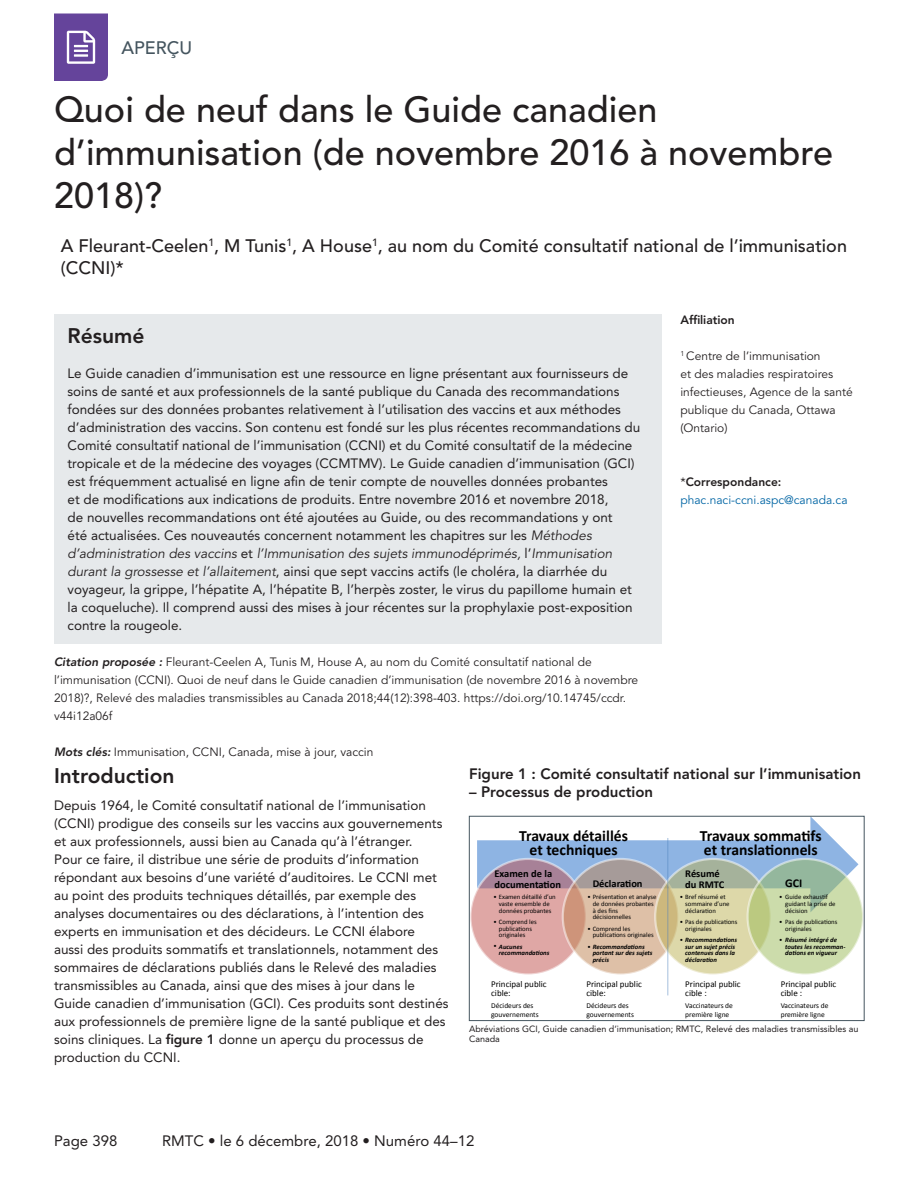
<style>
.page{position:relative;width:918px;height:1188px;background:#fff}
.page>*{position:absolute;margin:0;border:0;box-sizing:border-box;transform-origin:0 0}
.A_-_H2{font:500 36px/43.2px "Avenir LT Std";color:#231f20}
.A_-_H3{font:800 21px "Avenir LT Std";color:#231f20}
.A_-_Names{font:500 18px/21.6px "Avenir LT Std";color:#231f20}
.t1{font:500 18px "Avenir LT Std";color:#45555f}
.t2{font:700 15.75px/14.2px "Calibri";color:#000;text-align:center}
.A_-_Fig_Cap_Revised{font:800 15px "Avenir LT Std";color:#231f20}
.t3{font:15px "Avenir LT Std";color:#231f20}
.A_-_Body{font:13.5px/18px "Avenir LT Std";color:#231f20}
.A_-_Suggested_Citati{font:12px/18px "Avenir LT Std";color:#231f20}
.A_-_Sidebar{font:12px/18px "Avenir LT Std";color:#231f20}
.A_-_Sidebar_Corresp{font:12px/18px "Avenir LT Std";color:#0065a4}
.A_-_Sidebar-2{font:800 12px "Avenir LT Std";color:#231f20}
.t4{font:700 12px "Calibri";color:#000}
.t5{font:700 10.5px/10.5px "Calibri";color:#000}
.A_-_Table_-_Footnote{font:9px/10.5px "Avenir LT Std";color:#231f20}
.t6{font:9px/9px "Calibri";color:#000}
.t7{font:7.5px/9px "Calibri";color:#000}
.t8{font:6.75px/6.8px "Calibri";color:#000}
.t9{font:italic 700 6.75px/6.8px "Calibri";color:#000}
.s1{font-style:italic}
.s2{color:#231f20}
.s3{font-weight:800;color:#231f20}
.s4{font-weight:800;font-style:italic}
.s5{font-weight:800}
.s6{font-weight:400;font-style:normal}
</style>
<div class="page">
<svg style="left:54px;top:14px;width:54px;height:67px"></svg>
<div style="left:54px;top:314px;width:608px;height:330px;background:#e6e9eb"></div>
<svg style="left:477px;top:818px;width:382px;height:74px"></svg>
<svg style="left:470px;top:859px;width:116px;height:115px;fill:#dfa7a5"></svg>
<svg style="left:563px;top:859px;width:115px;height:115px;fill:#dec0a7"></svg>
<svg style="left:655px;top:859px;width:116px;height:115px;fill:#ddd8a9"></svg>
<svg style="left:748px;top:859px;width:115px;height:115px;fill:#ccdcab"></svg>
<hr style="left:668px;top:838px;width:1px;height:157px;background:#4a7ebb">
<div style="left:469px;top:816px;width:395px;height:205px;border:1px solid #45555f"></div>
<h3 class="t1" style="left:122px;top:37px;width:72px">APERÇU</h3>
<p class="A_-_H2" style="left:54px;top:89px;width:781px">Quoi de neuf dans le Guide canadien d’immunisation (de novembre 2016 à novembre<br>2018)?</p>
<p class="A_-_Names" style="left:61px;top:235px;width:788px">A Fleurant-Ceelen<sup>1</sup>, M Tunis<sup>1</sup>, A House<sup>1</sup>, au nom du Comité consultatif national de l’immunisation (CCNI)*</p>
<p class="A_-_H3" style="left:68px;top:323px;width:78px">Résumé</p>
<p class="A_-_Body" style="left:68px;top:364px;width:574px">Le Guide canadien d’immunisation est une ressource en ligne présentant aux fournisseurs de soins de santé et aux professionnels de la santé publique du Canada des recommandations fondées sur des données probantes relativement à l’utilisation des vaccins et aux méthodes d’administration des vaccins. Son contenu est fondé sur les plus récentes recommandations du Comité consultatif national de l’immunisation (CCNI) et du Comité consultatif de la médecine tropicale et de la médecine des voyages (CCMTMV). Le Guide canadien d’immunisation (GCI) est fréquemment actualisé en ligne afin de tenir compte de nouvelles données probantes<br>et de modifications aux indications de produits. Entre novembre 2016 et novembre 2018,<br>de nouvelles recommandations ont été ajoutées au Guide, ou des recommandations y ont<br>été actualisées. Ces nouveautés concernent notamment les chapitres sur les <span class="s1">Méthodes d’administration des vaccins</span> et <span class="s1">l’Immunisation des sujets immunodéprimés,</span> l’<span class="s1">Immunisation durant la grossesse et l’allaitement</span>, ainsi que sept vaccins actifs (le choléra, la diarrhée du voyageur, la grippe, l’hépatite A, l’hépatite B, l’herpès zoster, le virus du papillome humain et la coqueluche). Il comprend aussi des mises à jour récentes sur la prophylaxie post-exposition contre la rougeole.</p>
<p class="A_-_Sidebar-2" style="left:680px;top:313px;width:56px">Affiliation</p>
<p class="A_-_Sidebar" style="left:680px;top:347px;width:174px"><sup>1</sup> Centre de l’immunisation<br>et des maladies respiratoires infectieuses, Agence de la santé publique du Canada, Ottawa (Ontario)</p>
<p class="A_-_Sidebar_Corresp" style="left:680px;top:473px;width:169px"><span class="s2">*</span><span class="s3">Correspondance: </span>phac.naci-ccni.aspc@canada.ca</p>
<p class="A_-_Suggested_Citati" style="left:54px;top:653px;width:586px"><span class="s4">Citation proposée :</span> Fleurant-Ceelen A, Tunis M, House A, au nom du Comité consultatif national de l’immunisation (CCNI). Quoi de neuf dans le Guide canadien d’immunisation (de novembre 2016 à novembre 2018)?, Relevé des maladies transmissibles au Canada 2018;44(12):398-403. https://doi.org/10.14745/ccdr. v44i12a06f</p>
<p class="A_-_Suggested_Citati" style="left:54px;top:743px;width:321px"><span class="s4">Mots clés:</span> Immunisation, CCNI, Canada, mise à jour, vaccin</p>
<p class="A_-_Fig_Cap_Revised" style="left:469px;top:765px;width:393px">Figure 1 : Comité consultatif national sur l’immunisation</p>
<p class="A_-_Fig_Cap_Revised" style="left:469px;top:783px;width:186px">– Processus de production</p>
<p class="A_-_H3" style="left:54px;top:763px;width:122px">Introduction</p>
<p class="A_-_Body" style="left:54px;top:796px;width:396px">Depuis 1964, le Comité consultatif national de l’immunisation (CCNI) prodigue des conseils sur les vaccins aux gouvernements et aux professionnels, aussi bien au Canada qu’à l’étranger.<br>Pour ce faire, il distribue une série de produits d’information répondant aux besoins d’une variété d’auditoires. Le CCNI met au point des produits techniques détaillés, par exemple des analyses documentaires ou des déclarations, à l’intention des experts en immunisation et des décideurs. Le CCNI élabore<br>aussi des produits sommatifs et translationnels, notamment des sommaires de déclarations publiés dans le Relevé des maladies transmissibles au Canada, ainsi que des mises à jour dans le Guide canadien d’immunisation (GCI). Ces produits sont destinés aux professionnels de première ligne de la santé publique et des soins cliniques. La <span class="s5">figure 1</span> donne un aperçu du processus de production du CCNI.</p>
<p class="t2" style="left:519px;top:828px;width:110px">Travaux détaillés et techniques</p>
<p class="t2" style="left:700px;top:828px;width:123px;text-align:left">Travaux sommatifs et translationnels</p>
<p class="t5" style="left:495px;top:868px;width:68px">Examen de la documentation</p>
<p class="t5" style="left:593px;top:878px;width:51px">Déclaration</p>
<p class="t5" style="left:685px;top:868px;width:41px">Résumé du RMTC</p>
<p class="t4" style="left:785px;top:875px;width:19px">GCI</p>
<p class="t8" style="left:493px;top:894px;width:64px;text-align:center">• Examen détaillé d’un vaste ensemble de données probantes</p>
<p class="t8" style="left:499px;top:918px;width:39px;text-indent:-5px">• Comprend les publications originales</p>
<p class="t9" style="left:499px;top:943px;width:52px;text-indent:-5px"><span class="s6">•</span> Aucunes recommandations</p>
<p class="t8" style="left:593px;top:894px;width:65px;text-indent:-5px">• Présentation et analyse de données probantes à des fins décisionnelles</p>
<p class="t8" style="left:593px;top:925px;width:62px;text-indent:-5px">• Comprend les publications originales</p>
<p class="t9" style="left:593px;top:943px;width:61px;text-indent:-5px"><span class="s6">•</span> Recommandations portant sur des sujets précis</p>
<p class="t8" style="left:785px;top:894px;width:52px;text-indent:-6px">• Guide exhaustif guidant la prise de décision</p>
<p class="t8" style="left:785px;top:918px;width:54px;text-indent:-6px">• Pas de publications originales</p>
<p class="t9" style="left:785px;top:936px;width:62px;text-indent:-6px"><span class="s6">•</span> Résumé intégré de toutes les recomman&shy;dations en vigueur</p>
<p class="t8" style="left:685px;top:894px;width:46px;text-indent:-6px">• Bref résumé et sommaire d’une déclaration</p>
<p class="t8" style="left:685px;top:918px;width:54px;text-indent:-6px">• Pas de publications originales</p>
<p class="t9" style="left:685px;top:936px;width:53px;text-indent:-6px"><span class="s6">•</span> Recommandations sur un sujet précis contenues dans la déclaration</p>
<p class="t6" style="left:491px;top:980px;width:57px">Principal public cible:</p>
<p class="t7" style="left:491px;top:1001px;width:49px">Décideurs des gouvernements</p>
<p class="t6" style="left:586px;top:980px;width:57px">Principal public cible:</p>
<p class="t7" style="left:586px;top:1001px;width:49px">Décideurs des gouvernements</p>
<p class="t6" style="left:685px;top:980px;width:57px">Principal public cible :</p>
<p class="t7" style="left:685px;top:1001px;width:49px">Vaccinateurs de première ligne</p>
<p class="t6" style="left:781px;top:980px;width:57px">Principal public cible :</p>
<p class="t7" style="left:781px;top:1001px;width:49px">Vaccinateurs de première ligne</p>
<p class="A_-_Table_-_Footnote" style="left:469px;top:1024px;width:391px">Abréviations GCI, Guide canadien d’immunisation; RMTC, Relevé des maladies transmissibles au<br>Canada</p>
<p class="t3" style="left:54px;top:1133px;width:65px">Page 398</p>
<p class="t3" style="left:162px;top:1133px;width:314px">RMTC • le 6 décembre, 2018 • Numéro 44–12</p>
</div>
